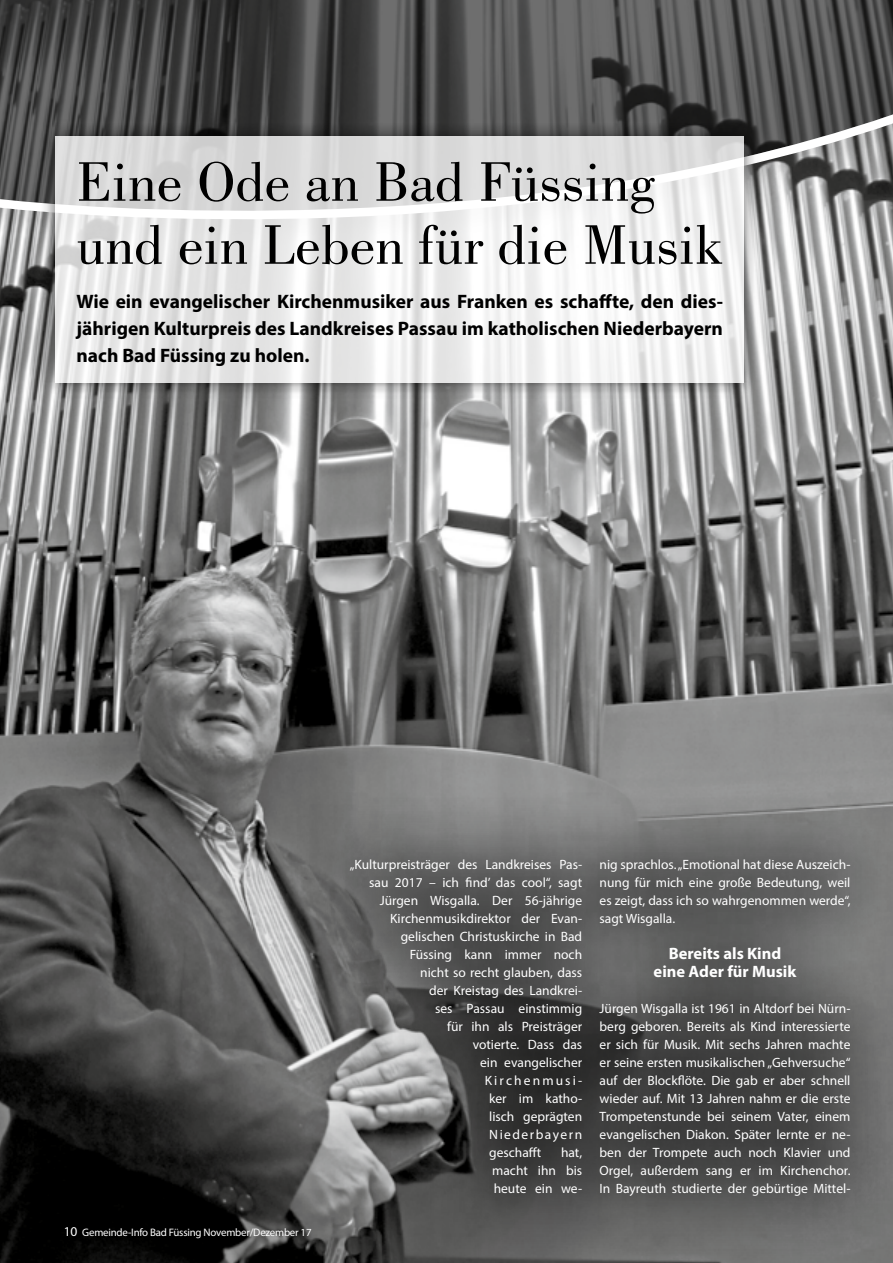
<style>
.page{position:relative;width:893px;height:1263px;background:#fff}
.page>*{position:absolute;margin:0;border:0;box-sizing:border-box;transform-origin:0 0}
.t1{font:58.5px/63px "Bodoni BT";color:#000}
.t2{font:700 19.5px/27px "Myriad Pro";color:#000;text-align:justify}
.t3{font:700 16.5px/18px "Myriad Pro";color:#fff;text-align:center}
.t4{font:13.5px/18px "Myriad Pro";color:#fff;text-align:justify}
.t5{font:13.5px "Myriad Pro";letter-spacing:.16em;color:#fff}
.t6{font:13.5px "Myriad Pro";letter-spacing:.11em;color:#fff}
.t7{font:10.8px "Myriad Pro";letter-spacing:-.02em;color:#fff}
.s1{font-size:13.5px}
</style>
<div class="page">
<img style="left:0;top:263px;width:893px;height:1000px">
<div style="left:286px;top:790px;width:607px;height:473px;background:#000;opacity:.75"></div>
<svg style="left:0;top:0;width:893px;height:263px;background:#595959"></svg>
<div style="left:39px;top:120px;width:721px;height:279px;background:#000;opacity:.75"></div>
<svg style="left:55px;top:136px;width:689px;height:247px"></svg>
<h1 class="t1" style="left:77px;top:149px;width:649px">Eine Ode an Bad Füssing und ein Leben für die Musik</h1>
<h2 class="t2" style="left:77px;top:287px;width:648px">Wie ein evangelischer Kirchenmusiker aus Franken es schaffte, den dies&shy;jährigen Kulturpreis des Landkreises Passau im katholischen Niederbayern nach Bad Füssing zu holen.</h2>
<p class="t7" style="left:64px;top:1226px;width:249px"><span class="s1">10</span> Gemeinde-Info Bad Füssing November/Dezember 17</p>
<p class="t4" style="left:350px;top:855px;width:234px">„Kulturpreisträger des Landkreises Pas-</p>
<p class="t4" style="left:369px;top:873px;width:214px">sau 2017 – ich find’ das cool“, sagt</p>
<p class="t4" style="left:380px;top:891px;width:204px">Jürgen Wisgalla. Der 56-jährige</p>
<p class="t4" style="left:390px;top:909px;width:193px">Kirchenmusikdirektor der Evan-</p>
<p class="t4" style="left:401px;top:927px;width:183px">gelischen Christuskirche in Bad</p>
<p class="t4" style="left:410px;top:945px;width:174px">Füssing kann immer noch</p>
<p class="t4" style="left:420px;top:963px;width:164px">nicht so recht glauben, dass</p>
<p class="t4" style="left:429px;top:981px;width:155px">der Kreistag des Landkrei-</p>
<p class="t4" style="left:435px;top:999px;width:149px">ses Passau einstimmig</p>
<p class="t4" style="left:447px;top:1017px;width:137px">für ihn als Preisträger</p>
<p class="t4" style="left:473px;top:1035px;width:111px">votierte. Dass das</p>
<p class="t4" style="left:480px;top:1053px;width:104px">ein evangelischer</p>
<p class="t5" style="left:485px;top:1072px;width:99px">Kirchenmusi-</p>
<p class="t4" style="left:489px;top:1089px;width:95px">ker im katho-</p>
<p class="t4" style="left:489px;top:1107px;width:95px">lisch geprägten</p>
<p class="t6" style="left:489px;top:1126px;width:95px">Niederbayern</p>
<p class="t4" style="left:489px;top:1143px;width:54px">geschafft</p>
<p class="t4" style="left:492px;top:1143px;width:92px;text-indent:69px">hat, macht ihn bis heute ein we-</p>
<p class="t4" style="left:600px;top:855px;width:252px">nig sprachlos. „Emotional hat diese Auszeich&shy;nung für mich eine große Bedeutung, weil es zeigt, dass ich so wahrgenommen werde“, sagt Wisgalla.</p>
<p class="t3" style="left:654px;top:944px;width:144px">Bereits als Kind eine Ader für Musik</p>
<p class="t4" style="left:600px;top:999px;width:252px">Jürgen Wisgalla ist 1961 in Altdorf bei Nürn&shy;berg geboren. Bereits als Kind interessierte er sich für Musik. Mit sechs Jahren machte er seine ersten musikalischen „Gehversuche“ auf der Blockflöte. Die gab er aber schnell wieder auf. Mit 13 Jahren nahm er die erste Trompetenstunde bei seinem Vater, einem evangelischen Diakon. Später lernte er ne&shy;ben der Trompete auch noch Klavier und Orgel, außerdem sang er im Kirchenchor.<br>In Bayreuth studierte der gebürtige Mittel-</p>
</div>
